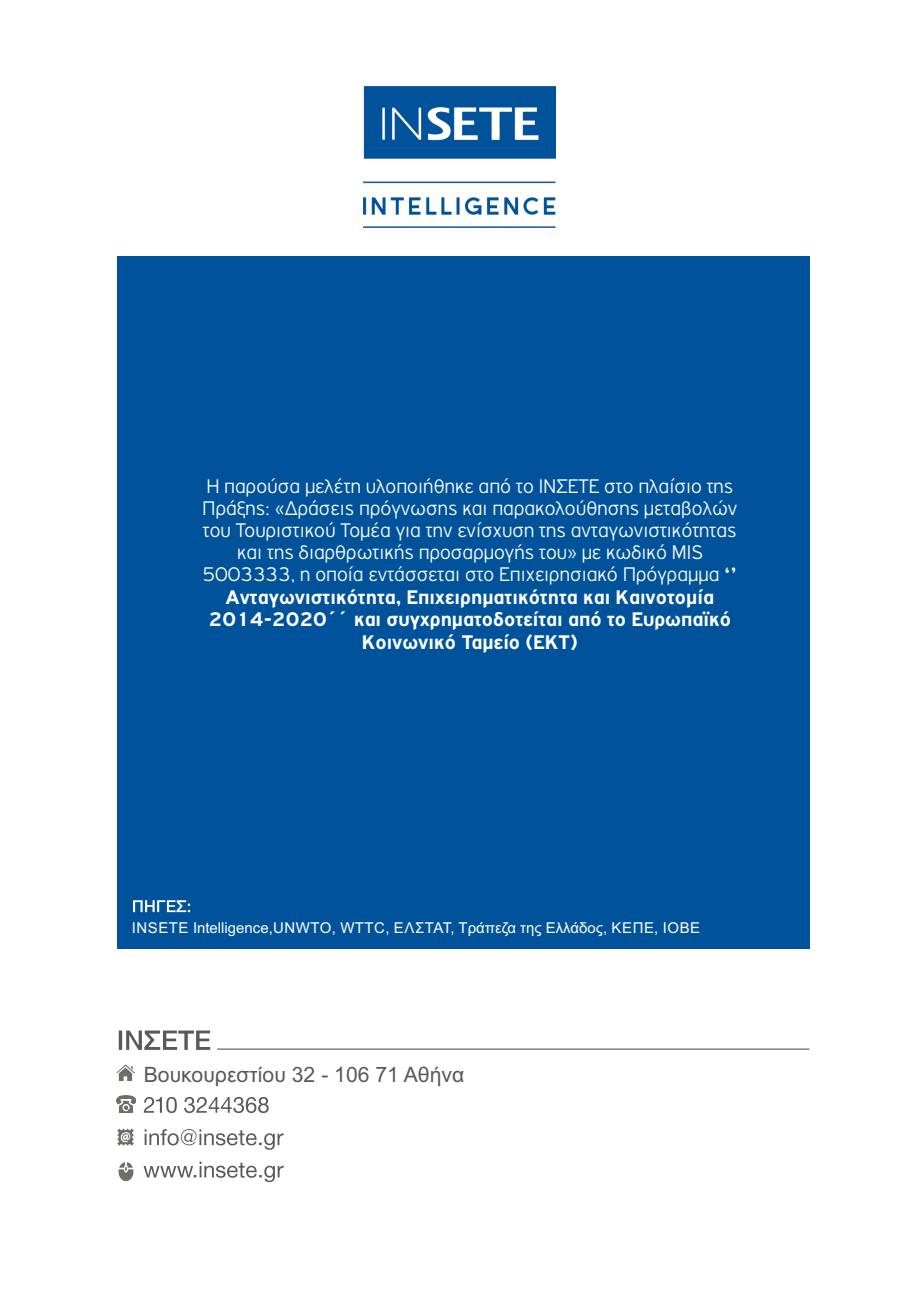
<style>
.page{position:relative;width:920px;height:1290px;background:#fff}
.page>*{position:absolute;margin:0;border:0;box-sizing:border-box;transform-origin:0 0}
.t1{font:21.15px "Arial";color:#58595b}
.t2{font:300 21px/22.4px "PF Highway Gothic";color:#fff;text-align:center}
.t3{font:15px "Arial";color:#fff}
.s1{font-weight:700}
</style>
<div class="page">
<div style="left:117px;top:256px;width:692px;height:693px;background:#00539b"></div>
<svg style="left:119px;top:1030px;width:91px;height:20px"></svg>
<svg style="left:143px;top:1162px;width:141px;height:20px"></svg>
<svg style="left:145px;top:1129px;width:139px;height:21px"></svg>
<svg style="left:144px;top:1097px;width:125px;height:16px"></svg>
<hr style="left:217px;top:1048px;width:592px;height:2px;background:#58595b">
<img style="left:117px;top:1064px;width:18px;height:16px">
<img style="left:117px;top:1128px;width:17px;height:18px">
<img style="left:116px;top:1096px;width:20px;height:16px">
<img style="left:118px;top:1162px;width:16px;height:20px">
<svg style="left:133px;top:900px;width:57px;height:12px"></svg>
<img style="left:363px;top:86px;width:193px;height:142px">
<p class="t2" style="left:202px;top:476px;width:536px">Η παρούσα µελέτη υλοποιήθηκε από το ΙΝΣΕΤΕ στο πλαίσιο της Πράξης: «Δράσεις πρόγνωσης και παρακολούθησης µεταβολών του Τουριστικού Τοµέα για την ενίσχυση της ανταγωνιστικότητας και της διαρθρωτικής προσαρµογής του» µε κωδικό MIS 5003333, η οποία εντάσσεται στο Επιχειρησιακό Πρόγραµµα <span class="s1">‘’ Ανταγωνιστικότητα, Επιχειρηµατικότητα και Καινοτοµία 2014-2020΄΄ και συγχρηµατοδοτείται από το Ευρωπαϊκό Κοινωνικό Ταµείο (ΕΚΤ)</span></p>
<p class="t3" style="left:132px;top:922px;width:570px">INSETE Intelligence,UNWTO, WTTC, ΕΛΣΤΑΤ, Τράπεζα της Ελλάδος, ΚΕΠΕ, ΙΟΒΕ</p>
<p class="t1" style="left:144px;top:1066px;width:322px">Βουκουρεστίου 32 - 106 71 Αθήνα</p>
</div>
